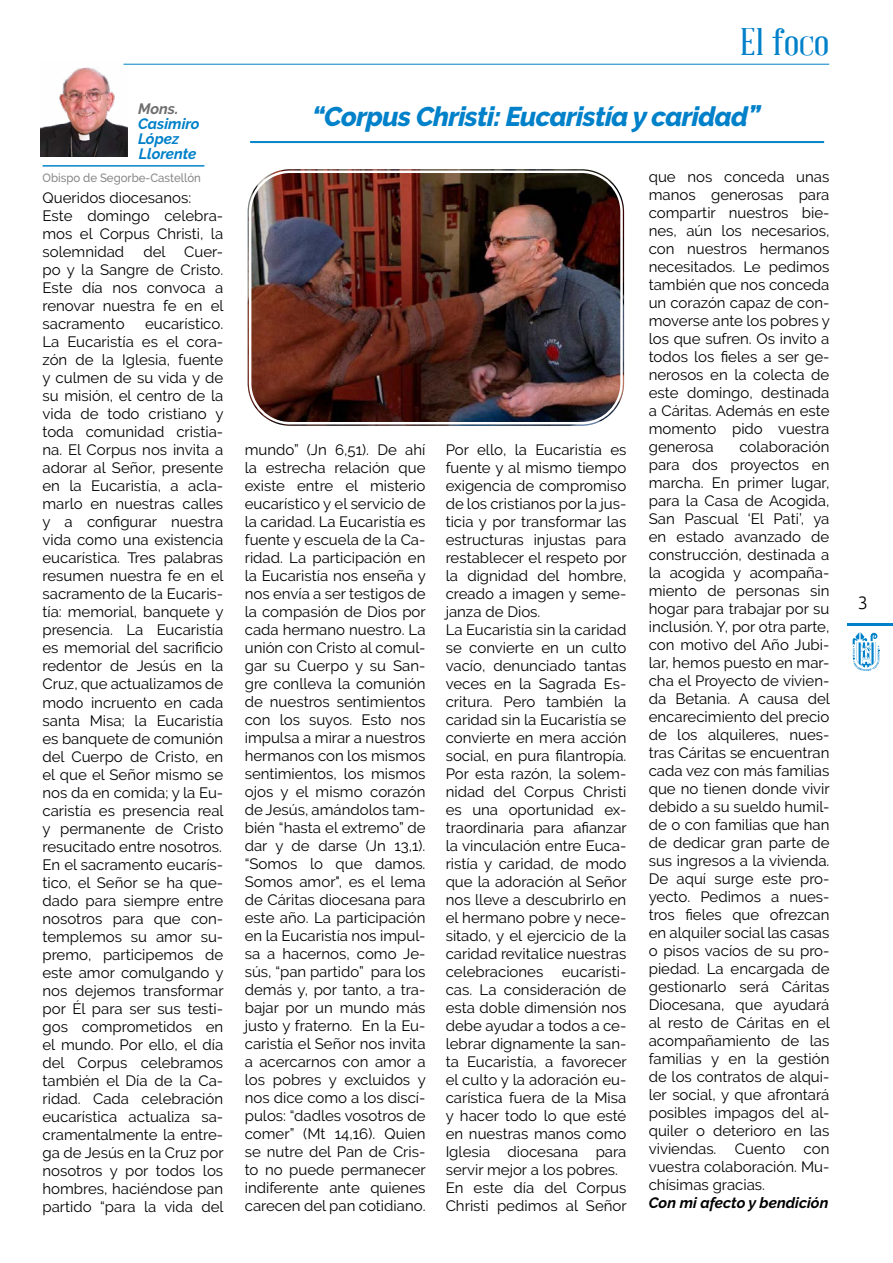
<style>
.page{position:relative;width:893px;height:1263px;background:#fff}
.page>*{position:absolute;margin:0;border:0;box-sizing:border-box;transform-origin:0 0}
.t1{font:37.5px "Abraham Lincoln";color:#0081c9;scale:1.2 1}
.t2{font:italic 800 27px "Raleway";letter-spacing:-.025em;color:#0081c9}
.t3{font:300 18px "Ubuntu";color:#000}
.t4{font:15px/18px "Raleway";color:#000;text-align:justify}
.t5{font:italic 700 15px/15px "Raleway";color:#0081c9}
.t6{font:italic 700 15px "Raleway";color:#000}
.t7{font:italic 700 15px "Raleway";color:#706f6f}
.t8{font:500 12px "Raleway";color:#878787;scale:.95 1}
</style>
<div class="page">
<hr style="left:847px;top:624px;width:46px;height:2px;background:#0081c9">
<svg style="left:853px;top:632px;width:26px;height:39px"></svg>
<hr style="left:123px;top:64px;width:706px;height:1px;background:#0081c9">
<hr style="left:43px;top:165px;width:161px;height:2px;background:#0081c9">
<img style="left:40px;top:63px;width:88px;height:94px">
<hr style="left:250px;top:142px;width:574px;height:1px;background:#0081c9">
<hr style="left:250px;top:141px;width:574px;height:1px;background:#0081c9">
<img style="left:248px;top:169px;width:376px;height:257px">
<div style="left:244px;top:166px;width:384px;height:263px;border:2px solid #fff;border-radius:45px"></div>
<div style="left:249px;top:171px;width:374px;height:253px;border:2px solid #fff;border-radius:40px"></div>
<p class="t7" style="left:138px;top:100px;width:42px">Mons.</p>
<p class="t5" style="left:138px;top:116px;width:63px">Casimiro<br>López<br>Llorente</p>
<p class="t8" style="left:43px;top:171px;width:168px">Obispo de Segorbe-Castellón</p>
<p class="t4" style="left:43px;top:189px;width:182px;text-align:left">Queridos diocesanos:<br>Este domingo celebra&shy;mos el Corpus Christi, la solemnidad</p>
<p class="t4" style="left:43px;top:243px;width:183px;text-indent:101px">del Cuer&shy;po y la Sangre de Cristo.<br>Este día nos convoca a renovar nuestra fe en el sacramento</p>
<p class="t4" style="left:43px;top:315px;width:183px;text-indent:103px">eucarístico.<br>La Eucaristía es el cora&shy;zón de la Iglesia, fuente y culmen de su vida y de su misión, el centro de la vida de todo cristiano y toda comunidad cristia&shy;na. El Corpus nos invita a adorar al Señor, presente en la Eucaristía, a acla&shy;marlo en nuestras calles y a configurar nuestra vida como una existencia eucarística. Tres palabras resumen nuestra fe en el sacramento de la Eucaris&shy;tía: memorial, banquete y presencia. La Eucaristía es memorial del sacrificio redentor de Jesús en la Cruz, que actualizamos de modo incruento en cada santa Misa; la Eucaristía es banquete de comunión del Cuerpo de Cristo, en el que el Señor mismo se nos da en comida; y la Eu&shy;caristía es presencia real y permanente de Cristo resucitado entre nosotros.<br>En el sacramento eucarís&shy;tico, el Señor se ha que&shy;dado para siempre entre nosotros para que con&shy;templemos su amor su&shy;premo, participemos de este amor comulgando y nos dejemos transformar por Él para ser sus testi&shy;gos comprometidos en el mundo. Por ello, el día del Corpus celebramos también el Día de la Ca&shy;ridad. Cada celebración eucarística actualiza sa&shy;cramentalmente la entre&shy;ga de Jesús en la Cruz por nosotros y por todos los hombres, haciéndose pan partido “para la vida del</p>
<h1 class="t1" style="left:740px;top:22px;width:75px">El foco</h1>
<h2 class="t2" style="left:312px;top:101px;width:452px">“Corpus Christi: Eucaristía y caridad”</h2>
<p class="t4" style="left:245px;top:441px;width:183px">mundo” (Jn 6,51). De ahí la estrecha relación que existe entre el misterio eucarístico y el servicio de la caridad. La Eucaristía es fuente y escuela de la Ca&shy;ridad. La participación en la Eucaristía nos enseña y nos envía a ser testigos de la compasión de Dios por cada hermano nuestro. La unión con Cristo al comul&shy;gar su Cuerpo y su San&shy;gre conlleva la comunión de nuestros sentimientos con los suyos. Esto nos impulsa a mirar a nuestros hermanos con los mismos sentimientos, los mismos ojos y el mismo corazón de Jesús, amándolos tam&shy;bién “hasta el extremo” de dar y de darse (Jn 13,1). “Somos lo que damos.<br>Somos amor", es el lema de Cáritas diocesana para este año. La participación en la Eucaristía nos impul&shy;sa a hacernos, como Je&shy;sús, “pan partido” para los demás y, por tanto, a tra&shy;bajar por un mundo más justo y fraterno. En la Eu&shy;caristía el Señor nos invita a acercarnos con amor a los pobres y excluidos y nos dice como a los discí&shy;pulos: “dadles vosotros de comer” (Mt 14,16). Quien se nutre del Pan de Cris&shy;to no puede permanecer indiferente ante quienes carecen del pan cotidiano.</p>
<p class="t4" style="left:446px;top:441px;width:183px;text-align:left">Por ello, la Eucaristía es fuente y al mismo tiempo exigencia de compromiso de los cristianos por la jus&shy;ticia y por transformar las estructuras injustas para restablecer el respeto por la dignidad del hombre, creado a imagen y seme&shy;janza de Dios.<br>La Eucaristía sin la caridad se convierte en un culto vacío, denunciado tantas veces en la Sagrada Es&shy;critura. Pero también la caridad sin la Eucaristía se convierte en mera acción social, en pura filantropía.<br>Por esta razón, la solem&shy;nidad del Corpus Christi es una oportunidad ex&shy;traordinaria para afianzar la vinculación entre Euca&shy;ristía y caridad, de modo que la adoración al Señor nos lleve a descubrirlo en el hermano pobre y nece&shy;sitado, y el ejercicio de la caridad revitalice nuestras celebraciones eucarísti&shy;cas. La consideración de esta doble dimensión nos debe ayudar a todos a ce&shy;lebrar dignamente la san&shy;ta Eucaristía, a favorecer el culto y la adoración eu&shy;carística fuera de la Misa y hacer todo lo que esté en nuestras manos como<br>Iglesia diocesana para servir mejor a los pobres.<br>En este día del Corpus<br>Christi pedimos al Señor</p>
<p class="t4" style="left:649px;top:168px;width:183px">que nos conceda unas manos generosas para compartir nuestros bie&shy;nes, aún los necesarios, con nuestros hermanos necesitados. Le pedimos también que nos conceda un corazón capaz de con&shy;moverse ante los pobres y los que sufren. Os invito a todos los fieles a ser ge&shy;nerosos en la colecta de este domingo, destinada a Cáritas. Además en este momento pido vuestra generosa</p>
<p class="t4" style="left:649px;top:438px;width:183px;text-indent:91px">colaboración para dos proyectos en marcha. En primer lugar, para la Casa de Acogida, San Pascual ‘El Pati’, ya en estado avanzado de construcción, destinada a la acogida y acompaña&shy;miento de personas sin hogar para trabajar por su inclusión. Y, por otra parte, con motivo del Año Jubi&shy;lar, hemos puesto en mar&shy;cha el Proyecto de vivien&shy;da Betania. A causa del encarecimiento del precio de los alquileres, nues&shy;tras Cáritas se encuentran cada vez con más familias que no tienen donde vivir debido a su sueldo humil&shy;de o con familias que han de dedicar gran parte de sus ingresos a la vivienda.<br>De aquí surge este pro&shy;yecto. Pedimos a nues&shy;tros fieles que ofrezcan en alquiler social las casas o pisos vacíos de su pro&shy;piedad. La encargada de gestionarlo será Cáritas Diocesana, que ayudará al resto de Cáritas en el acompañamiento de las familias y en la gestión de los contratos de alqui&shy;ler social, y que afrontará posibles impagos del al&shy;quiler o deterioro en las viviendas. Cuento con vuestra colaboración. Mu&shy;chísimas gracias.</p>
<p class="t6" style="left:649px;top:1194px;width:181px">Con mi afecto y bendición</p>
<p class="t3" style="left:858px;top:591px;width:12px">3</p>
</div>
